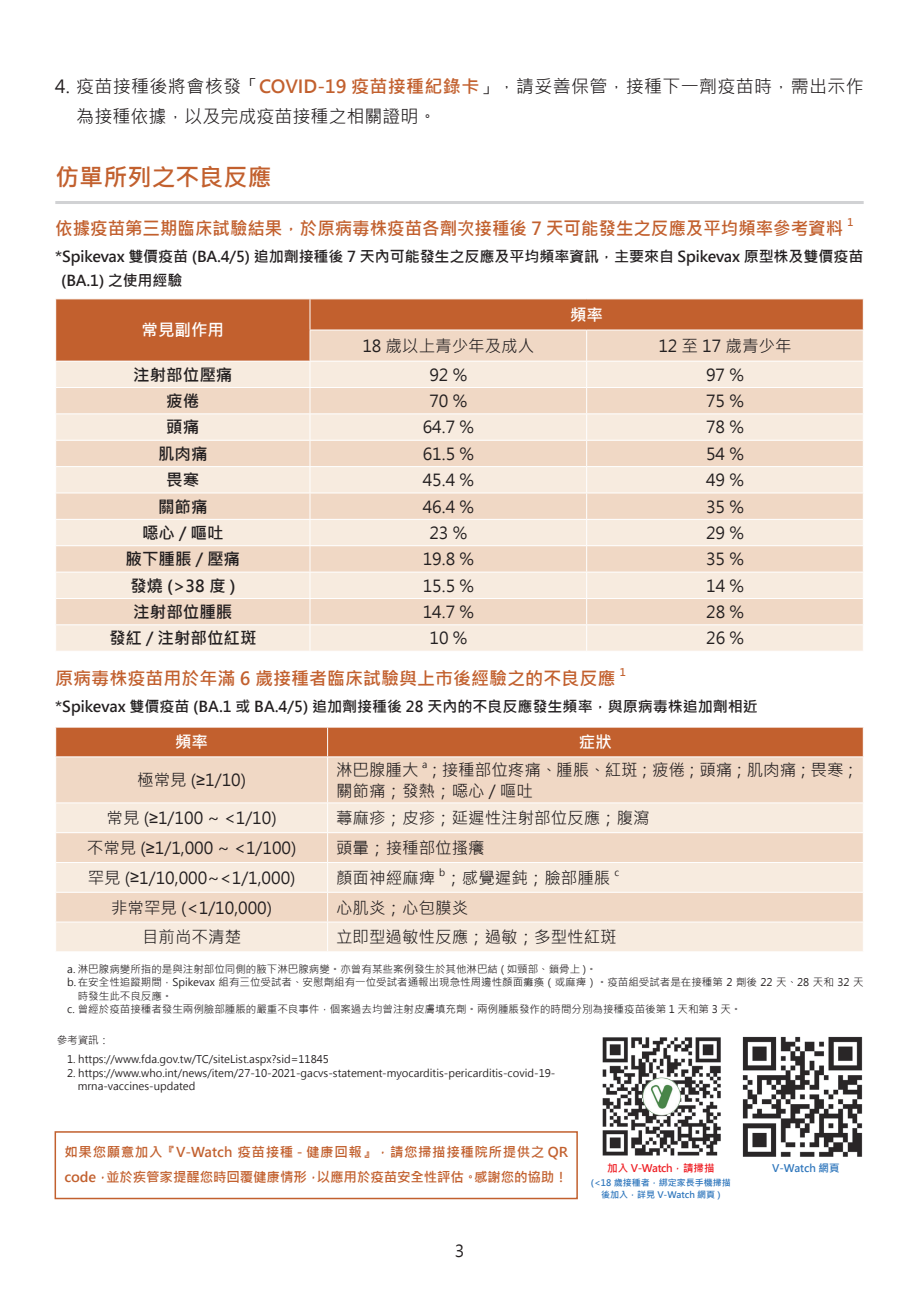
<style>
.page{position:relative;width:919px;height:1289px;background:#fff}
.page>*{position:absolute;margin:0;border:0;box-sizing:border-box;transform-origin:0 0}
.t1{font:700 24px "Microsoft Jheng Hei";color:#c2602e}
.t2{font:700 18px "Microsoft Jheng Hei";color:#c2602e}
.t3{font:18px/30px "Microsoft Jheng Hei";letter-spacing:.02em;color:#231f20}
.t4{font:16.5px/21px "Microsoft Jheng Hei";color:#231f20}
.t5{font:700 16.5px "Microsoft Jheng Hei";color:#231f20}
.t6{font:700 16.5px "Microsoft Jheng Hei";color:#fff}
.t7{font:700 15px/24px "Microsoft Jheng Hei";letter-spacing:-.005em;color:#231f20}
.t8{font:700 13.5px/24px "Microsoft Jheng Hei";letter-spacing:-.01em;color:#c2602e}
.t9{font:10.5px/19.2px "Microsoft Jheng Hei";color:#231f20}
.t10{font:700 10.5px "Microsoft Jheng Hei";letter-spacing:-.03em;color:#ee1d23}
.t11{font:700 10.5px "Microsoft Jheng Hei";color:#2e76bc}
.t12{font:700 10.5px "Microsoft Jheng Hei";color:#c2602e}
.t13{font:9.6px "Microsoft Jheng Hei";color:#231f20}
.t14{font:700 9px/12px "Microsoft Jheng Hei";color:#2e76bc;text-align:center}
.s1{font-weight:700;color:#c2602e}
.s2{font-family:"Arial"}
</style>
<div class="page">
<hr style="left:55px;top:201px;width:808px;height:3px;background:#d1d2d4">
<div style="left:56px;top:757px;width:806px;height:45px;background:#f0d8c5"></div>
<svg style="left:56px;top:803px;width:806px;height:148px;background:#f4e3d5"></svg>
<div style="left:55px;top:727px;width:808px;height:29px;background:#c2602e"></div>
<hr style="left:327px;top:757px;width:1px;height:45px;background:#fff">
<hr style="left:55px;top:832px;width:272px;height:1px;background:#fff">
<hr style="left:327px;top:832px;width:536px;height:1px;background:#fff">
<hr style="left:55px;top:862px;width:272px;height:1px;background:#fff">
<hr style="left:327px;top:862px;width:536px;height:1px;background:#fff">
<hr style="left:55px;top:891px;width:272px;height:1px;background:#fff">
<hr style="left:327px;top:891px;width:536px;height:1px;background:#fff">
<hr style="left:55px;top:921px;width:272px;height:1px;background:#fff">
<hr style="left:327px;top:921px;width:536px;height:1px;background:#fff">
<svg style="left:327px;top:803px;width:1px;height:148px"></svg>
<svg style="left:862px;top:803px;width:1px;height:148px"></svg>
<div style="left:55px;top:1131px;width:523px;height:68px;border:2px solid #c2602e"></div>
<img style="left:742px;top:1036px;width:121px;height:121px">
<div style="left:56px;top:299px;width:806px;height:31px;background:#c2602e"></div>
<svg style="left:56px;top:330px;width:806px;height:31px;background:#e1b396"></svg>
<svg style="left:56px;top:362px;width:806px;height:289px;background:#f3e2d3"></svg>
<hr style="left:309px;top:299px;width:1px;height:30px;background:#fff">
<hr style="left:309px;top:329px;width:277px;height:1px;background:#fff">
<hr style="left:309px;top:330px;width:1px;height:31px;background:#fff">
<hr style="left:586px;top:329px;width:277px;height:1px;background:#fff">
<hr style="left:586px;top:330px;width:1px;height:31px;background:#fff">
<hr style="left:55px;top:387px;width:255px;height:1px;background:#fff">
<hr style="left:310px;top:387px;width:276px;height:1px;background:#fff">
<hr style="left:586px;top:387px;width:277px;height:1px;background:#fff">
<hr style="left:55px;top:413px;width:255px;height:1px;background:#fff">
<hr style="left:310px;top:413px;width:276px;height:1px;background:#fff">
<hr style="left:586px;top:413px;width:277px;height:1px;background:#fff">
<hr style="left:55px;top:440px;width:255px;height:1px;background:#fff">
<hr style="left:310px;top:440px;width:276px;height:1px;background:#fff">
<hr style="left:586px;top:440px;width:277px;height:1px;background:#fff">
<hr style="left:55px;top:466px;width:255px;height:1px;background:#fff">
<hr style="left:310px;top:466px;width:276px;height:1px;background:#fff">
<hr style="left:586px;top:466px;width:277px;height:1px;background:#fff">
<hr style="left:55px;top:492px;width:255px;height:1px;background:#fff">
<hr style="left:310px;top:492px;width:276px;height:1px;background:#fff">
<hr style="left:586px;top:492px;width:277px;height:1px;background:#fff">
<hr style="left:55px;top:519px;width:255px;height:1px;background:#fff">
<hr style="left:310px;top:519px;width:276px;height:1px;background:#fff">
<hr style="left:586px;top:519px;width:277px;height:1px;background:#fff">
<hr style="left:55px;top:545px;width:255px;height:1px;background:#fff">
<hr style="left:310px;top:545px;width:276px;height:1px;background:#fff">
<hr style="left:586px;top:545px;width:277px;height:1px;background:#fff">
<hr style="left:55px;top:571px;width:255px;height:1px;background:#fff">
<hr style="left:310px;top:571px;width:276px;height:1px;background:#fff">
<hr style="left:586px;top:571px;width:277px;height:1px;background:#fff">
<hr style="left:55px;top:598px;width:255px;height:1px;background:#fff">
<hr style="left:310px;top:598px;width:276px;height:1px;background:#fff">
<hr style="left:586px;top:598px;width:277px;height:1px;background:#fff">
<hr style="left:55px;top:624px;width:255px;height:1px;background:#fff">
<hr style="left:310px;top:624px;width:276px;height:1px;background:#fff">
<svg style="left:309px;top:362px;width:1px;height:289px"></svg>
<hr style="left:586px;top:624px;width:277px;height:1px;background:#fff">
<svg style="left:586px;top:362px;width:1px;height:289px"></svg>
<svg style="left:862px;top:361px;width:1px;height:290px"></svg>
<img style="left:602px;top:1037px;width:119px;height:119px">
<img style="left:640px;top:1074px;width:43px;height:42px">
<h2 class="t3" style="left:76px;top:71px;width:788px;text-indent:-21px">4. 疫苗接種後將會核發「<span class="s1">COVID-19 疫苗接種紀錄卡</span>」，請妥善保管，接種下一劑疫苗時，需出示作為接種依據，以及完成疫苗接種之相關證明。</h2>
<h1 class="t1" style="left:55px;top:162px;width:218px">仿單所列之不良反應</h1>
<h2 class="t2" style="left:55px;top:217px;width:789px">依據疫苗第三期臨床試驗結果，於原病毒株疫苗各劑次接種後 7 天可能發生之反應及平均頻率參考資料</h2>
<p class="t12" style="left:847px;top:215px;width:8px">1</p>
<h3 class="t7" style="left:61px;top:245px;width:803px;text-indent:-6px">*Spikevax 雙價疫苗 (BA.4/5) 追加劑接種後 7 天內可能發生之反應及平均頻率資訊，主要來自 Spikevax 原型株及雙價疫苗(BA.1) 之使用經驗</h3>
<h3 class="t6" style="left:141px;top:320px;width:84px">常見副作用</h3>
<h3 class="t6" style="left:570px;top:304px;width:34px">頻率</h3>
<h3 class="t4" style="left:362px;top:335px;width:173px">18 歲以上青少年及成人</h3>
<h3 class="t4" style="left:658px;top:335px;width:135px">12 至 17 歲青少年</h3>
<h3 class="t5" style="left:133px;top:364px;width:100px">注射部位壓痛</h3>
<h3 class="t4" style="left:429px;top:364px;width:39px">92 %</h3>
<h3 class="t4" style="left:706px;top:364px;width:39px">97 %</h3>
<h3 class="t5" style="left:166px;top:391px;width:34px">疲倦</h3>
<h3 class="t4" style="left:429px;top:390px;width:39px">70 %</h3>
<h3 class="t4" style="left:706px;top:390px;width:39px">75 %</h3>
<h3 class="t5" style="left:166px;top:417px;width:34px">頭痛</h3>
<h3 class="t4" style="left:422px;top:417px;width:53px">64.7 %</h3>
<h3 class="t4" style="left:706px;top:417px;width:39px">78 %</h3>
<h3 class="t5" style="left:158px;top:443px;width:51px">肌肉痛</h3>
<h3 class="t4" style="left:422px;top:443px;width:53px">61.5 %</h3>
<h3 class="t4" style="left:706px;top:443px;width:39px">54 %</h3>
<h3 class="t5" style="left:166px;top:470px;width:34px">畏寒</h3>
<h3 class="t4" style="left:422px;top:469px;width:53px">45.4 %</h3>
<h3 class="t4" style="left:706px;top:469px;width:39px">49 %</h3>
<h3 class="t5" style="left:158px;top:496px;width:51px">關節痛</h3>
<h3 class="t4" style="left:422px;top:496px;width:53px">46.4 %</h3>
<h3 class="t4" style="left:706px;top:496px;width:39px">35 %</h3>
<h3 class="t5" style="left:142px;top:522px;width:83px">噁心 / 嘔吐</h3>
<h3 class="t4" style="left:429px;top:522px;width:39px">23 %</h3>
<h3 class="t4" style="left:706px;top:522px;width:39px">29 %</h3>
<h3 class="t5" style="left:125px;top:549px;width:116px">腋下腫脹 / 壓痛</h3>
<h3 class="t4" style="left:422px;top:548px;width:53px">19.8 %</h3>
<h3 class="t4" style="left:706px;top:548px;width:39px">35 %</h3>
<h3 class="t5" style="left:130px;top:575px;width:107px">發燒 (&gt;38 度 )</h3>
<h3 class="t4" style="left:422px;top:575px;width:53px">15.5 %</h3>
<h3 class="t4" style="left:706px;top:575px;width:39px">14 %</h3>
<h3 class="t5" style="left:133px;top:601px;width:100px">注射部位腫脹</h3>
<h3 class="t4" style="left:422px;top:601px;width:53px">14.7 %</h3>
<h3 class="t4" style="left:706px;top:601px;width:39px">28 %</h3>
<h3 class="t5" style="left:109px;top:628px;width:149px">發紅 / 注射部位紅斑</h3>
<h3 class="t4" style="left:429px;top:628px;width:39px">10 %</h3>
<h3 class="t4" style="left:706px;top:628px;width:39px">26 %</h3>
<h2 class="t2" style="left:55px;top:667px;width:561px">原病毒株疫苗用於年滿 6 歲接種者臨床試驗與上市後經驗之的不良反應</h2>
<p class="t12" style="left:619px;top:665px;width:8px">1</p>
<h3 class="t7" style="left:55px;top:694px;width:704px">*Spikevax 雙價疫苗 (BA.1 或 BA.4/5) 追加劑接種後 28 天內的不良反應發生頻率，與原病毒株追加劑相近</h3>
<h3 class="t6" style="left:175px;top:732px;width:35px">頻率</h3>
<h3 class="t6" style="left:579px;top:732px;width:34px">症狀</h3>
<h3 class="t4" style="left:137px;top:769px;width:110px">極常見 (<span class="s2">≥</span>1/10)</h3>
<h3 class="t4" style="left:336px;top:759px;width:524px;text-indent:90px">；接種部位疼痛、腫脹、紅斑；疲倦；頭痛；肌肉痛；畏寒；關節痛；發熱；噁心 / 嘔吐</h3>
<h3 class="t4" style="left:336px;top:759px;width:84px">淋巴腺腫大</h3>
<p class="t13" style="left:422px;top:758px;width:7px">a</p>
<h3 class="t4" style="left:107px;top:807px;width:172px">常見 (<span class="s2">≥</span>1/100 ~ &lt;1/10)</h3>
<h3 class="t4" style="left:336px;top:807px;width:315px">蕁麻疹；皮疹；延遲性注射部位反應；腹瀉</h3>
<h3 class="t4" style="left:87px;top:837px;width:211px">不常見 (<span class="s2">≥</span>1/1,000 ~ &lt;1/100)</h3>
<h3 class="t4" style="left:336px;top:837px;width:150px">頭暈；接種部位搔癢</h3>
<h3 class="t4" style="left:88px;top:867px;width:209px">罕見 (<span class="s2">≥</span>1/10,000~&lt;1/1,000)</h3>
<h3 class="t4" style="left:336px;top:867px;width:100px">顏面神經麻痺</h3>
<p class="t13" style="left:439px;top:866px;width:8px">b</p>
<h3 class="t4" style="left:445px;top:867px;width:166px">；感覺遲鈍；臉部腫脹</h3>
<p class="t13" style="left:614px;top:866px;width:6px">c</p>
<h3 class="t4" style="left:111px;top:897px;width:162px">非常罕見 (&lt;1/10,000)</h3>
<h3 class="t4" style="left:336px;top:897px;width:133px">心肌炎；心包膜炎</h3>
<h3 class="t4" style="left:142px;top:926px;width:100px">目前尚不清楚</h3>
<h3 class="t4" style="left:336px;top:926px;width:282px">立即型過敏性反應；過敏；多型性紅斑</h3>
<p class="t9" style="left:67px;top:959px;width:531px">a. 淋巴腺病變所指的是與注射部位同側的腋下淋巴腺病變。亦曾有某些案例發生於其他淋巴結 ( 如頸部、鎖骨上 )。</p>
<p class="t9" style="left:67px;top:972px;width:797px">b.在安全性追蹤期間，Spikevax 組有三位受試者、安慰劑組有一位受試者通報出現急性周邊性顏面癱瘓（或麻痺）。疫苗組受試者是在接種第 2 劑後 22 天、28 天和 32 天</p>
<p class="t9" style="left:78px;top:986px;width:96px">時發生此不良反應。</p>
<p class="t9" style="left:67px;top:999px;width:675px">c. 曾經於疫苗接種者發生兩例臉部腫脹的嚴重不良事件，個案過去均曾注射皮膚填充劑。兩例腫脹發作的時間分別為接種疫苗後第 1 天和第 3 天。</p>
<p class="t9" style="left:57px;top:1030px;width:274px">參考資訊：<br>　1. https://www.fda.gov.tw/TC/siteList.aspx?sid=11845</p>
<p class="t9" style="left:78px;top:1066px;width:479px;line-height:13.5px;text-indent:-21px">　2. https://www.who.int/news/item/27-10-2021-gacvs-statement-myocarditis-pericarditis-covid-19- mrna-vaccines-updated</p>
<p class="t8" style="left:65px;top:1140px;width:505px">如果您願意加入『V-Watch 疫苗接種 - 健康回報』，請您掃描接種院所提供之 QR code，並於疾管家提醒您時回覆健康情形，以應用於疫苗安全性評估。感謝您的協助！</p>
<h3 class="t4" style="left:454px;top:1240px;width:11px">3</h3>
<p class="t10" style="left:607px;top:1161px;width:109px">加入 V-Watch，請掃描</p>
<p class="t14" style="left:591px;top:1177px;width:141px">(&lt;18 歲接種者，綁定家長手機掃描後加入，詳見 V-Watch 網頁 )</p>
<p class="t11" style="left:772px;top:1161px;width:69px">V-Watch 網頁</p>
</div>
